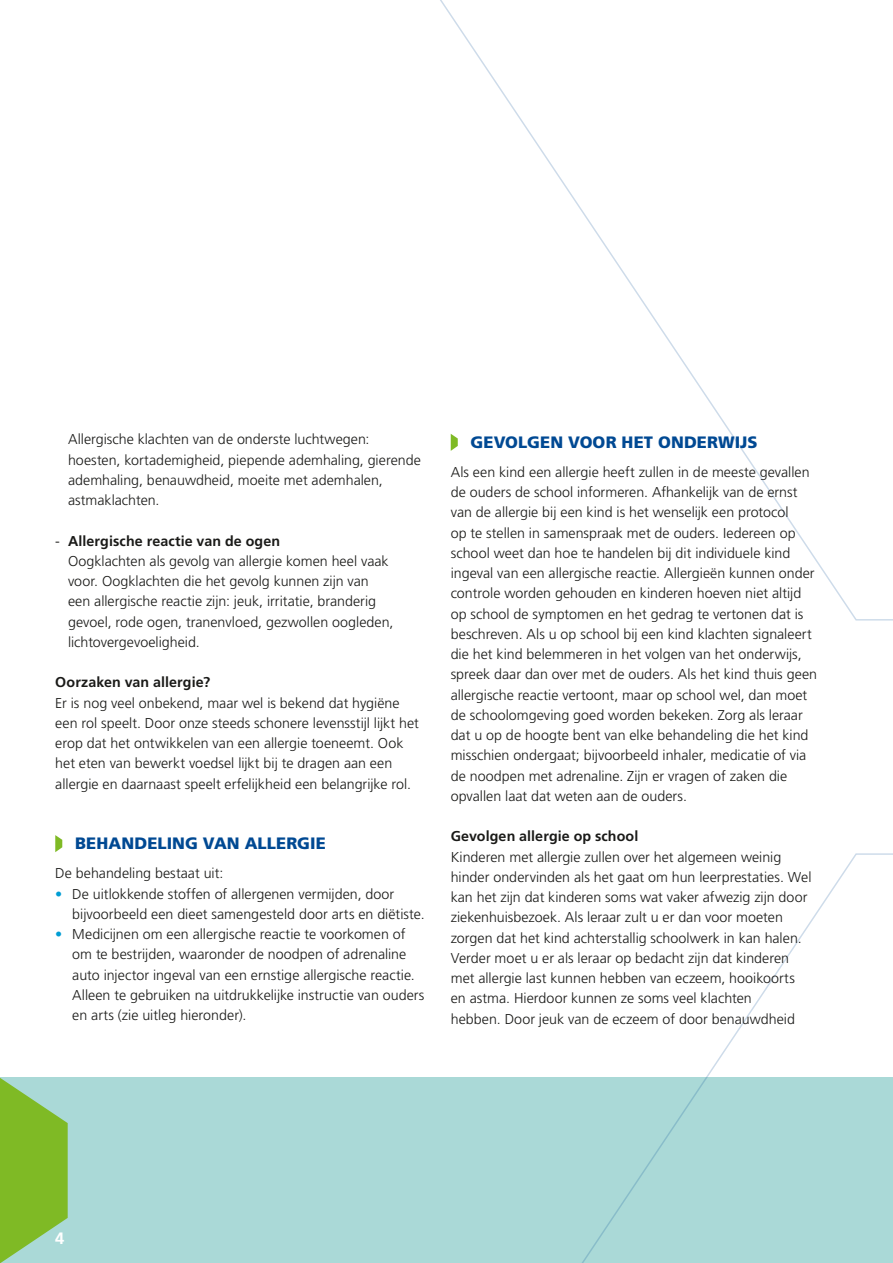
<style>
.page{position:relative;width:893px;height:1263px;background:#fff}
.page>*{position:absolute;margin:0;border:0;box-sizing:border-box;transform-origin:0 0}
.t1{font:900 16.5px "Frutiger LT Std";letter-spacing:.005em;color:#004993}
.t2{font:700 16.5px "Frutiger LT Std";color:#fff}
.t3{font:300 14.25px/20.2px "Frutiger LT Std";color:#1a1a18}
.t4{font:700 14.25px "Frutiger LT Std";letter-spacing:.01em;color:#1a1a18}
.s1{font-weight:700}
.s2{color:#009dd4}
</style>
<div class="page">
<div style="left:0;top:1078px;width:893px;height:185px;background:#aad9d7"></div>
<svg style="left:0;top:1078px;width:68px;height:185px"></svg>
<svg style="left:440px;top:0;width:453px;height:621px"></svg>
<svg style="left:484px;top:853px;width:409px;height:410px"></svg>
<svg style="left:55px;top:835px;width:7px;height:17px"></svg>
<svg style="left:451px;top:434px;width:7px;height:17px"></svg>
<p class="t3" style="left:68px;top:430px;width:354px">Allergische klachten van de onderste luchtwegen: hoesten, kortademigheid, piepende ademhaling, gierende ademhaling, benauwdheid, moeite met ademhalen, astmaklachten.</p>
<p class="t3" style="left:68px;top:531px;width:327px;text-indent:-13px">- <span class="s1">Allergische reactie van de ogen<br></span>Oogklachten als gevolg van allergie komen heel vaak voor. Oogklachten die het gevolg kunnen zijn van een allergische reactie zijn: jeuk, irritatie, branderig gevoel, rode ogen, tranenvloed, gezwollen oogleden, lichtovergevoeligheid.</p>
<p class="t4" style="left:55px;top:674px;width:156px">Oorzaken van allergie?</p>
<p class="t3" style="left:55px;top:693px;width:365px">Er is nog veel onbekend, maar wel is bekend dat hygiëne een rol speelt. Door onze steeds schonere levensstijl lijkt het erop dat het ontwikkelen van een allergie toeneemt. Ook het eten van bewerkt voedsel lijkt bij te dragen aan een allergie en daarnaast speelt erfelijkheid een belangrijke rol.</p>
<p class="t1" style="left:75px;top:834px;width:252px">BEHANDELING VAN ALLERGIE</p>
<p class="t3" style="left:55px;top:863px;width:170px">De behandeling bestaat uit:</p>
<p class="t3" style="left:72px;top:884px;width:354px;text-indent:-17px"><span class="s2">•</span> De uitlokkende stoffen of allergenen vermijden, door bijvoorbeeld een dieet samengesteld door arts en diëtiste.</p>
<p class="t3" style="left:72px;top:924px;width:354px;text-indent:-17px"><span class="s2">•</span> Medicijnen om een allergische reactie te voorkomen of om te bestrijden, waaronder de noodpen of adrenaline auto injector ingeval van een ernstige allergische reactie.<br>Alleen te gebruiken na uitdrukkelijke instructie van ouders en arts (zie uitleg hieronder).</p>
<p class="t1" style="left:470px;top:432px;width:289px">GEVOLGEN VOOR HET ONDERWIJS</p>
<p class="t3" style="left:451px;top:462px;width:368px">Als een kind een allergie heeft zullen in de meeste gevallen de ouders de school informeren. Afhankelijk van de ernst van de allergie bij een kind is het wenselijk een protocol<br>op te stellen in samenspraak met de ouders. Iedereen op school weet dan hoe te handelen bij dit individuele kind ingeval van een allergische reactie. Allergieën kunnen onder controle worden gehouden en kinderen hoeven niet altijd op school de symptomen en het gedrag te vertonen dat is beschreven. Als u op school bij een kind klachten signaleert die het kind belemmeren in het volgen van het onderwijs, spreek daar dan over met de ouders. Als het kind thuis geen allergische reactie vertoont, maar op school wel, dan moet de schoolomgeving goed worden bekeken. Zorg als leraar dat u op de hoogte bent van elke behandeling die het kind misschien ondergaat; bijvoorbeeld inhaler, medicatie of via de noodpen met adrenaline. Zijn er vragen of zaken die opvallen laat dat weten aan de ouders.</p>
<p class="t4" style="left:451px;top:828px;width:189px">Gevolgen allergie op school</p>
<p class="t3" style="left:451px;top:847px;width:362px">Kinderen met allergie zullen over het algemeen weinig hinder ondervinden als het gaat om hun leerprestaties. Wel kan het zijn dat kinderen soms wat vaker afwezig zijn door ziekenhuisbezoek. Als leraar zult u er dan voor moeten zorgen dat het kind achterstallig schoolwerk in kan halen.<br>Verder moet u er als leraar op bedacht zijn dat kinderen met allergie last kunnen hebben van eczeem, hooikoorts en astma. Hierdoor kunnen ze soms veel klachten<br>hebben. Door jeuk van de eczeem of door benauwdheid</p>
<p class="t2" style="left:55px;top:1228px;width:11px">4</p>
</div>
